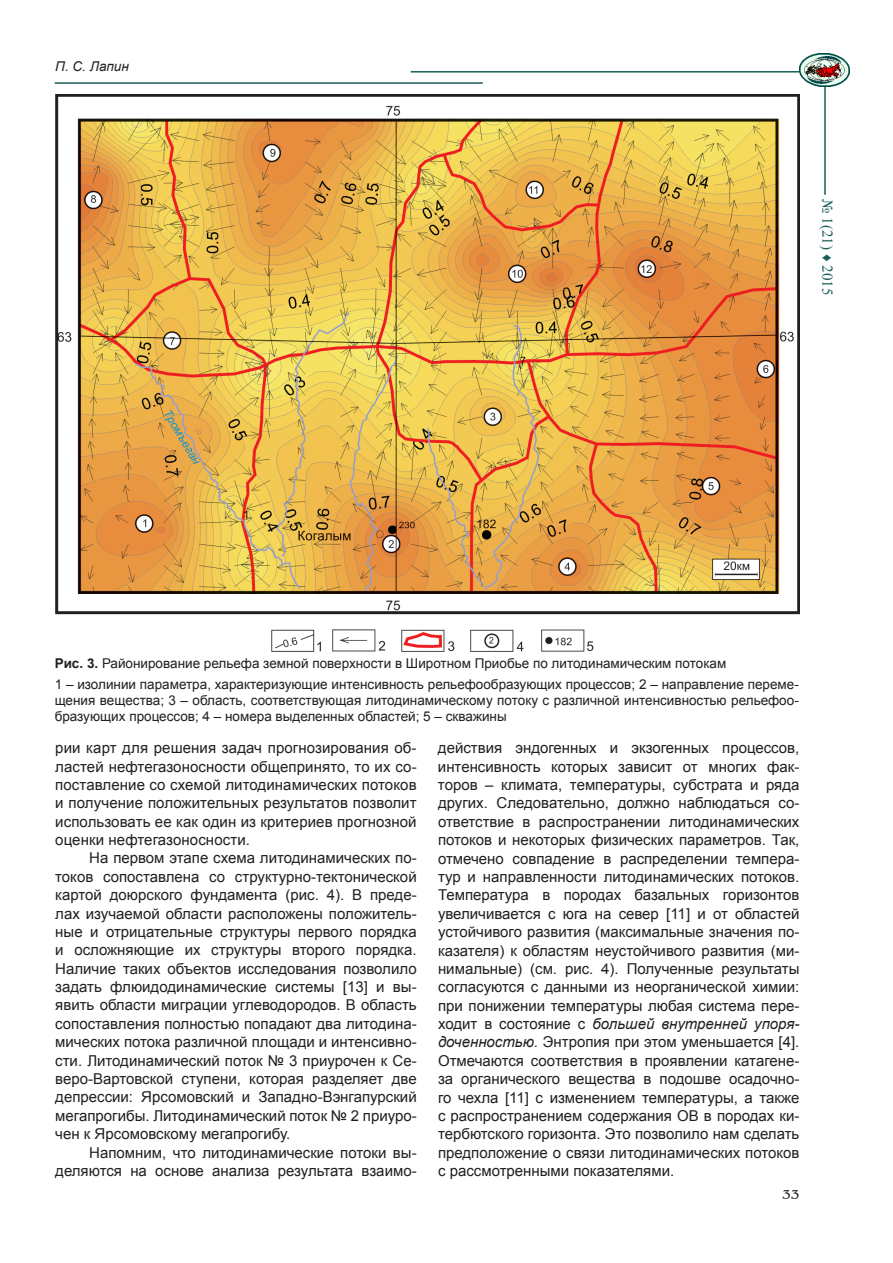
<style>
.page{position:relative;width:893px;height:1263px;background:#fff}
.page>*{position:absolute;margin:0;border:0;box-sizing:border-box;transform-origin:0 0}
.t1{font:15px/18.5px "Arial";color:#231f20;text-align:justify}
.t2{font:15px "Times New Roman";color:#195f59}
.t3{font:13.5px/20.4px "Arial";color:#231f20}
.t4{font:italic 13.5px "Arial";color:#231f20}
.t5{font:13.5px "AG Benguiat";color:#231f20}
.s1{font-weight:700}
.s2{font-style:italic}
</style>
<div class="page">
<hr style="left:824px;top:79px;width:2px;height:116px;background:#195f59">
<hr style="left:411px;top:71px;width:413px;height:2px;background:#195f59">
<hr style="left:55px;top:82px;width:428px;height:2px;background:#195f59">
<img style="left:799px;top:54px;width:51px;height:32px">
<img style="left:55px;top:94px;width:744px;height:557px">
<p class="t4" style="left:55px;top:57px;width:75px">П. С. Лапин</p>
<p class="t2" style="left:838px;top:199px;width:97px;rotate:90deg">№ 1(21) ♦ 2015</p>
<p class="t3" style="left:55px;top:654px;width:746px"><span class="s1">Рис. 3.</span> Районирование рельефа земной поверхности в Широтном Приобье по литодинамическим потокам<br>1 – изолинии параметра, характеризующие интенсивность рельефообразующих процессов; 2 – направление переме-</p>
<p class="t3" style="left:55px;top:692px;width:746px;line-height:16.2px">щения вещества; 3 – область, соответствующая литодинамическому потоку с различной интенсивностью рельефоо&shy;бразующих процессов; 4 – номера выделенных областей; 5 – скважины</p>
<p class="t1" style="left:55px;top:739px;width:363px">рии карт для решения задач прогнозирования об&shy;ластей нефтегазоносности общепринято, то их со&shy;поставление со схемой литодинамических потоков и получение положительных результатов позволит использовать ее как один из критериев прогнозной оценки нефтегазоносности.</p>
<p class="t1" style="left:55px;top:849px;width:363px;text-indent:34px">На первом этапе схема литодинамических по&shy;токов сопоставлена со структурно-тектонической картой доюрского фундамента (рис. 4). В преде&shy;лах изучаемой области расположены положитель&shy;ные и отрицательные структуры первого порядка и осложняющие их структуры второго порядка.<br>Наличие таких объектов исследования позволило задать флюидодинамические системы [13] и вы&shy;явить области миграции углеводородов. В область сопоставления полностью попадают два литодина&shy;мических потока различной площади и интенсивно&shy;сти. Литодинамический поток № 3 приурочен к Се&shy;веро-Вартовской ступени, которая разделяет две депрессии: Ярсомовский и Западно-Вэнгапурский мегапрогибы. Литодинамический поток № 2 приуро&shy;чен к Ярсомовскому мегапрогибу.</p>
<p class="t1" style="left:55px;top:1143px;width:363px;text-align:right">Напомним, что литодинамические потоки вы&shy;деляются на основе анализа результата взаимо-</p>
<p class="t1" style="left:438px;top:739px;width:363px">действия эндогенных и экзогенных процессов, интенсивность которых зависит от многих фак&shy;торов – климата, температуры, субстрата и ряда других. Следовательно, должно наблюдаться со&shy;ответствие в распространении литодинамических потоков и некоторых физических параметров. Так, отмечено совпадение в распределении темпера&shy;тур и направленности литодинамических потоков.<br>Температура в породах базальных горизонтов увеличивается с юга на север [11] и от областей устойчивого развития (максимальные значения по&shy;казателя) к областям неустойчивого развития (ми&shy;нимальные) (см. рис. 4). Полученные результаты согласуются с данными из неорганической химии: при понижении температуры любая система пере&shy;ходит в состояние с <span class="s2">большей внутренней упоря&shy;доченностью.</span> Энтропия при этом уменьшается [4].<br>Отмечаются соответствия в проявлении катагене&shy;за органического вещества в подошве осадочно&shy;го чехла [11] с изменением температуры, а также с распространением содержания ОВ в породах ки&shy;тербютского горизонта. Это позволило нам сделать предположение о связи литодинамических потоков с рассмотренными показателями.</p>
<p class="t5" style="left:782px;top:1187px;width:19px">33</p>
</div>
